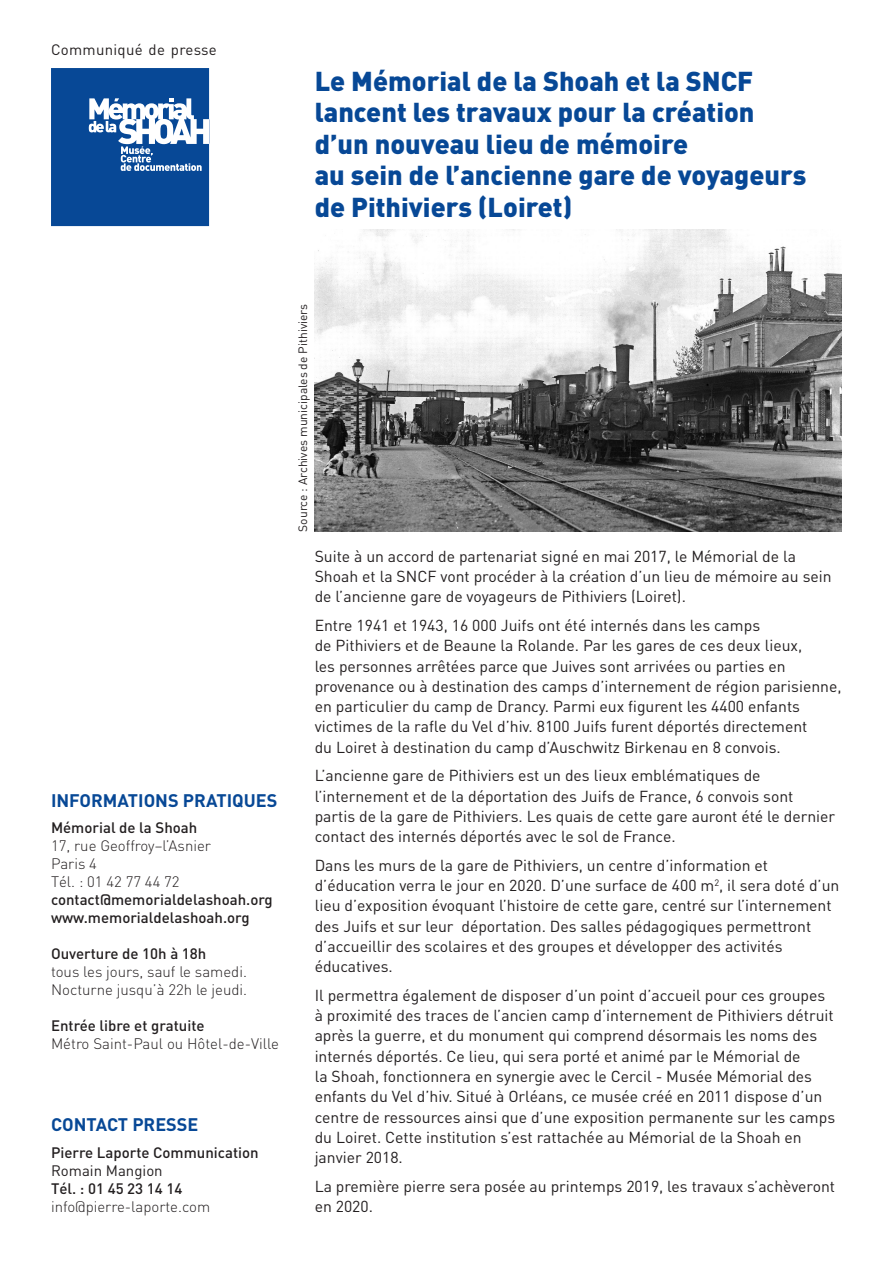
<style>
.page{position:relative;width:893px;height:1263px;background:#fff}
.page>*{position:absolute;margin:0;border:0;box-sizing:border-box;transform-origin:0 0}
.t1{font:900 27px/31.5px "DIN";color:#074896}
.t2{font:700 18px "DIN";color:#074896}
.t3{font:15.75px/20.2px "DIN";color:#231f20}
.t4{font:500 15px/18px "DIN";color:#231f20}
.t5{font:300 15px/18px "DIN";color:#231f20}
.t6{font:15px "DIN";letter-spacing:.01em;color:#231f20}
.t7{font:12px "DIN";color:#231f20}
</style>
<div class="page">
<svg style="left:51px;top:68px;width:158px;height:158px"></svg>
<img style="left:315px;top:230px;width:527px;height:301px">
<p class="t6" style="left:51px;top:40px;width:167px">Communiqué de presse</p>
<h1 class="t1" style="left:315px;top:64px;width:493px">Le Mémorial de la Shoah et la SNCF lancent les travaux pour la création d’un nouveau lieu de mémoire<br>au sein de l’ancienne gare de voyageurs de Pithiviers (Loiret)</h1>
<p class="t2" style="left:51px;top:788px;width:105px">IN FORMATIONS</p>
<p class="t2" style="left:183px;top:788px;width:12px">PRAT</p>
<p class="t2" style="left:227px;top:788px;width:40px">IQUES</p>
<p class="t4" style="left:51px;top:818px;width:148px">Mémorial de la Shoah</p>
<p class="t5" style="left:51px;top:836px;width:162px">17, rue Geoffroy–l’Asnier<br>Paris 4<br>Tél. : 01 42 77 44 72</p>
<p class="t4" style="left:51px;top:890px;width:223px">contact@memorialdelashoah.org www.memorialdelashoah.org</p>
<p class="t4" style="left:51px;top:944px;width:157px">Ouverture de 10h à 18h</p>
<p class="t5" style="left:51px;top:962px;width:198px">tous les jours, sauf le samedi.<br>Nocturne jusqu’à 22h le jeudi.</p>
<p class="t4" style="left:51px;top:1016px;width:155px">Entrée libre et gratuite</p>
<p class="t5" style="left:51px;top:1034px;width:229px">Métro Saint-Paul ou Hôtel-de-Ville</p>
<p class="t2" style="left:51px;top:1113px;width:149px">CONTACT PRESSE</p>
<p class="t4" style="left:51px;top:1143px;width:209px">Pierre Laporte Communication</p>
<p class="t6" style="left:51px;top:1161px;width:113px">Romain Mangion</p>
<p class="t4" style="left:51px;top:1179px;width:133px">Tél. : 01 45 23 14 14</p>
<p class="t5" style="left:51px;top:1197px;width:161px">info@pierre-laporte.com</p>
<p class="t7" style="left:295px;top:531px;width:229px;rotate:-90deg">Source : Archives municipales de Pithiviers</p>
<p class="t3" style="left:315px;top:546px;width:518px">Suite à un accord de partenariat signé en mai 2017, le Mémorial de la<br>Shoah et la SNCF vont procéder à la création d’un lieu de mémoire au sein de l’ancienne gare de voyageurs de Pithiviers (Loiret).</p>
<p class="t3" style="left:315px;top:615px;width:528px">Entre 1941 et 1943, 16 000 Juifs ont été internés dans les camps<br>de Pithiviers et de Beaune la Rolande. Par les gares de ces deux lieux,<br>les personnes arrêtées parce que Juives sont arrivées ou parties en provenance ou à destination des camps d’internement de région parisienne, en particulier du camp de Drancy. Parmi eux figurent les 4400 enfants victimes de la rafle du Vel d’hiv. 8100 Juifs furent déportés directement<br>du Loiret à destination du camp d’Auschwitz Birkenau en 8 convois.</p>
<p class="t3" style="left:315px;top:765px;width:522px">L’ancienne gare de Pithiviers est un des lieux emblématiques de l’internement et de la déportation des Juifs de France, 6 convois sont partis de la gare de Pithiviers. Les quais de cette gare auront été le dernier contact des internés déportés avec le sol de France.</p>
<p class="t3" style="left:315px;top:855px;width:526px">Dans les murs de la gare de Pithiviers, un centre d’information et d’éducation verra le jour en 2020. D’une surface de 400 m<sup>2</sup>, il sera doté d’un lieu d’exposition évoquant l’histoire de cette gare, centré sur l’internement des Juifs et sur leur déportation. Des salles pédagogiques permettront d’accueillir des scolaires et des groupes et développer des activités éducatives.</p>
<p class="t3" style="left:315px;top:985px;width:522px">Il permettra également de disposer d’un point d’accueil pour ces groupes à proximité des traces de l’ancien camp d’internement de Pithiviers détruit après la guerre, et du monument qui comprend désormais les noms des internés déportés. Ce lieu, qui sera porté et animé par le Mémorial de<br>la Shoah, fonctionnera en synergie avec le Cercil - Musée Mémorial des enfants du Vel d’hiv. Situé à Orléans, ce musée créé en 2011 dispose d’un centre de ressources ainsi que d’une exposition permanente sur les camps du Loiret. Cette institution s’est rattachée au Mémorial de la Shoah en janvier 2018.</p>
<p class="t3" style="left:315px;top:1176px;width:522px">La première pierre sera posée au printemps 2019, les travaux s’achèveront en 2020.</p>
</div>
